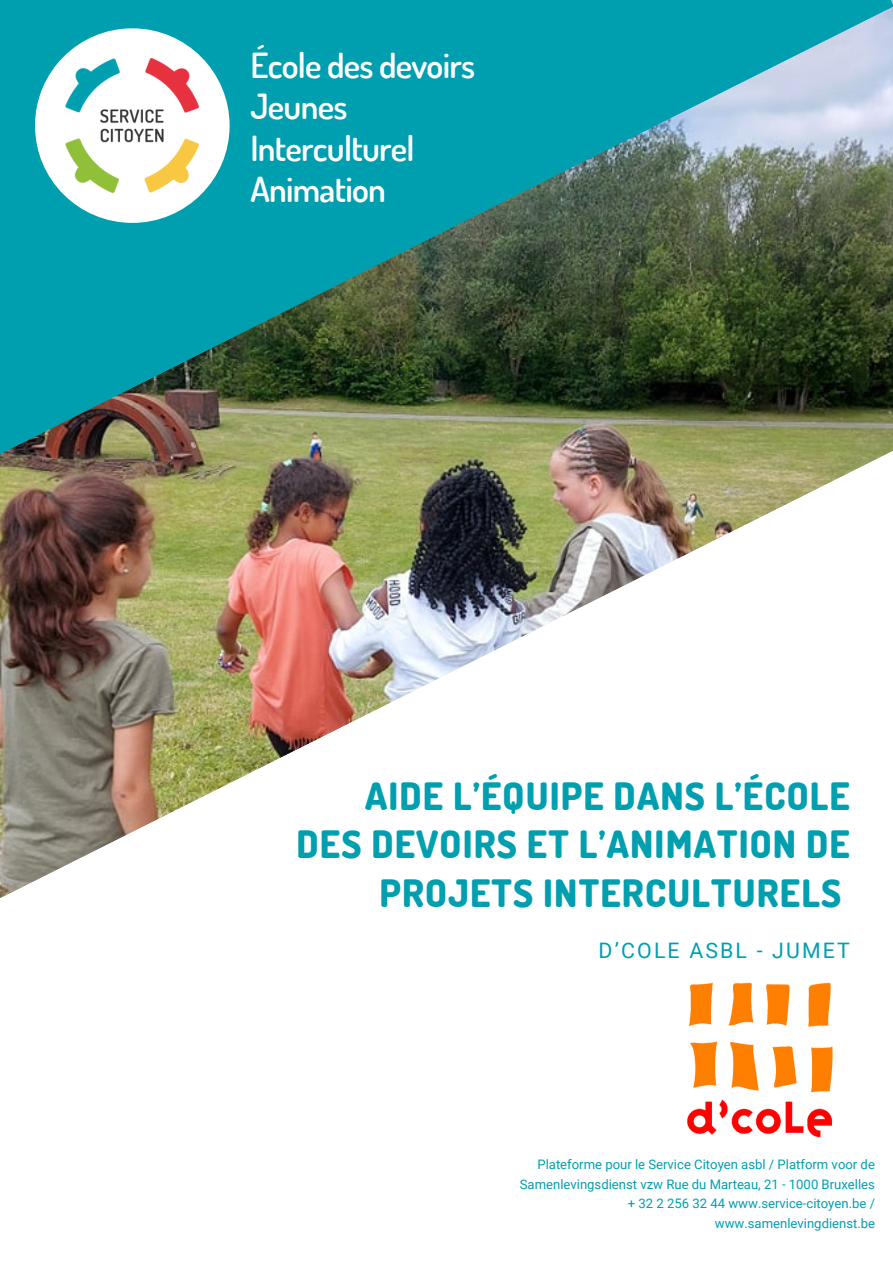
<style>
.page{position:relative;width:893px;height:1264px;background:#fff}
.page>*{position:absolute;margin:0;border:0;box-sizing:border-box;transform-origin:0 0}
.t1{font:800 37.65px/48.3px "Dosis";letter-spacing:.03em;color:#009fb0;text-align:right}
.t2{font:600 34.65px "Dosis";letter-spacing:-.02em;color:#fff}
.t3{font:21.3px "Roboto";letter-spacing:.1em;color:#009fb0}
.t4{font:13.05px/19.6px "Roboto";color:#009fb0;text-align:right}
</style>
<div class="page">
<img style="left:0;top:454px;width:886px;height:444px">
<img style="left:0;top:0;width:892px;height:454px">
<img style="left:687px;top:982px;width:146px;height:156px">
<div style="left:35px;top:28px;width:194px;height:195px;background:#fff;border-radius:50%"></div>
<img style="left:65px;top:58px;width:135px;height:136px">
<h2 class="t2" style="left:250px;top:43px;width:226px">École des devoirs</h2>
<h2 class="t2" style="left:250px;top:84px;width:99px">Jeunes</h2>
<h2 class="t2" style="left:250px;top:125px;width:166px">Interculturel</h2>
<h2 class="t2" style="left:250px;top:166px;width:137px">Animation</h2>
<h1 class="t1" style="left:296px;top:771px;width:554px">AIDE L’ÉQUIPE DANS L’ÉCOLE<br>DES DEVOIRS ET L’ANIMATION DE<br>PROJETS INTERCULTURELS</h1>
<h3 class="t3" style="left:598px;top:938px;width:253px">D’COLE ASBL - JUMET</h3>
<p class="t4" style="left:520px;top:1154px;width:357px">Plateforme pour le Service Citoyen asbl / Platform voor de Samenlevingsdienst vzw Rue du Marteau, 21 - 1000 Bruxelles + 32 2 256 32 44 www.service-citoyen.be / www.samenlevingdienst.be</p>
</div>
